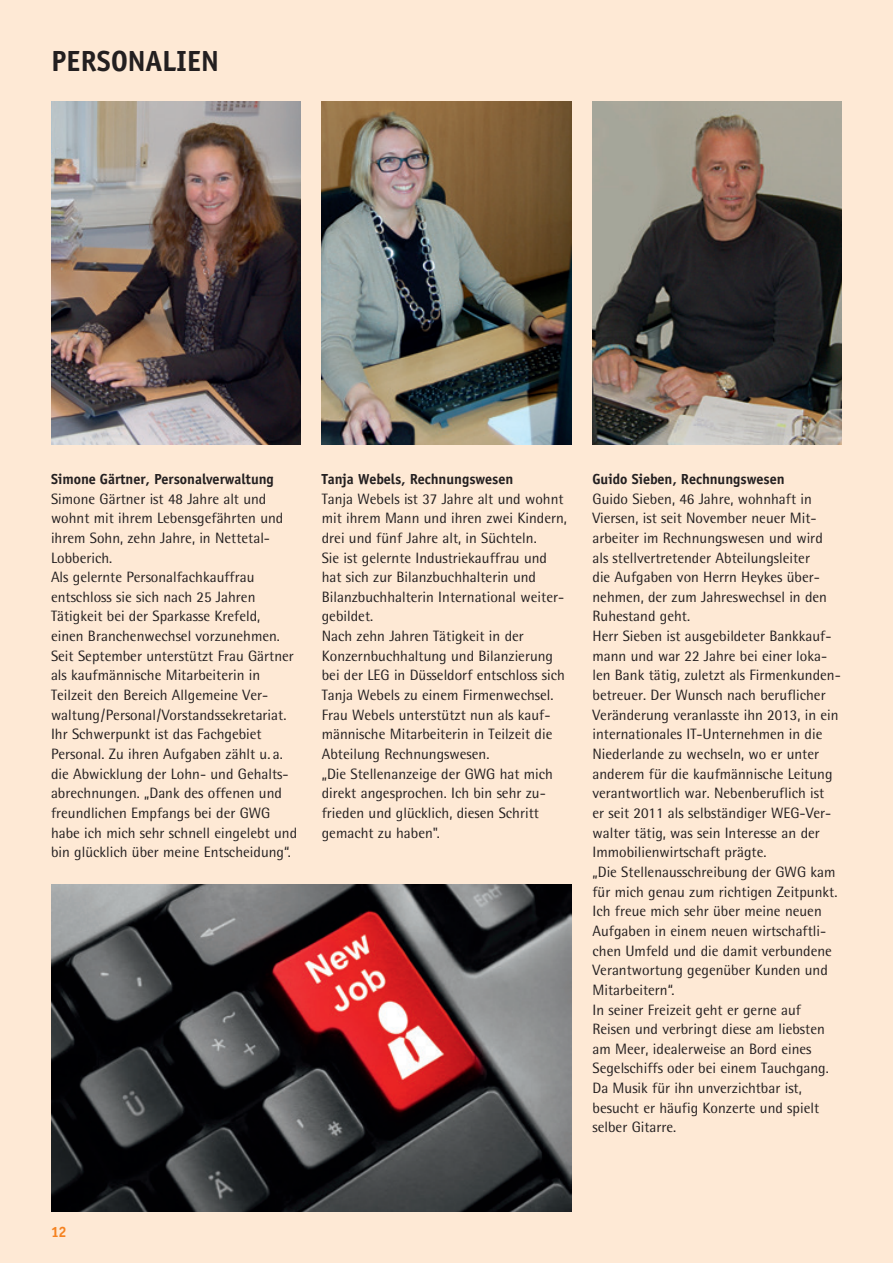
<style>
.page{position:relative;width:893px;height:1263px;background:#fee9d5}
.page>*{position:absolute;margin:0;border:0;box-sizing:border-box;transform-origin:0 0}
.t1{font:700 30px "Officina Sans";letter-spacing:.005em;color:#231f20}
.t2{font:15px/19.6px "Rotis Semi Sans";color:#231f20}
.t3{font:700 15px "Officina Sans";color:#231f20}
.t4{font:700 15px "Officina San ITC";color:#f58220}
</style>
<div class="page">
<img style="left:51px;top:101px;width:249px;height:344px">
<img style="left:322px;top:101px;width:249px;height:344px">
<img style="left:592px;top:101px;width:250px;height:343px">
<img style="left:51px;top:884px;width:520px;height:328px">
<h1 class="t1" style="left:51px;top:43px;width:169px">Personalien</h1>
<p class="t3" style="left:51px;top:470px;width:224px">Simone Gärtner, Personalverwaltung</p>
<p class="t2" style="left:51px;top:488px;width:248px">Simone Gärtner ist 48 Jahre alt und wohnt mit ihrem Lebensgefährten und ihrem Sohn, zehn Jahre, in Nettetal-Lobberich.<br>Als gelernte Personalfachkauffrau entschloss sie sich nach 25 Jahren Tätigkeit bei der Sparkasse Krefeld,<br>einen Branchenwechsel vorzunehmen.<br>Seit September unterstützt Frau Gärtner als kaufmännische Mitarbeiterin in Teilzeit den Bereich Allgemeine Ver&shy;waltung/Personal/Vorstandssekretariat.<br>Ihr Schwerpunkt ist das Fachgebiet Personal. Zu ihren Aufgaben zählt u. a. die Abwicklung der Lohn- und Gehalts&shy;abrechnungen. „Dank des offenen und freundlichen Empfangs bei der GWG habe ich mich sehr schnell eingelebt und bin glücklich über meine Entscheidung“.</p>
<p class="t3" style="left:322px;top:470px;width:193px">Tanja Webels, Rechnungswesen</p>
<p class="t2" style="left:322px;top:488px;width:247px">Tanja Webels ist 37 Jahre alt und wohnt mit ihrem Mann und ihren zwei Kindern, drei und fünf Jahre alt, in Süchteln.<br>Sie ist gelernte Industriekauffrau und hat sich zur Bilanzbuchhalterin und Bilanzbuchhalterin International weiter&shy;gebildet.<br>Nach zehn Jahren Tätigkeit in der Konzernbuchhaltung und Bilanzierung bei der LEG in Düsseldorf entschloss sich Tanja Webels zu einem Firmenwechsel.<br>Frau Webels unterstützt nun als kauf&shy;männische Mitarbeiterin in Teilzeit die Abteilung Rechnungswesen.<br>„Die Stellenanzeige der GWG hat mich direkt angesprochen. Ich bin sehr zu&shy;frieden und glücklich, diesen Schritt gemacht zu haben".</p>
<p class="t3" style="left:592px;top:470px;width:194px">Guido Sieben, Rechnungswesen</p>
<p class="t2" style="left:592px;top:488px;width:250px">Guido Sieben, 46 Jahre, wohnhaft in Viersen, ist seit November neuer Mit&shy;arbeiter im Rechnungswesen und wird als stellvertretender Abteilungsleiter<br>die Aufgaben von Herrn Heykes über&shy;nehmen, der zum Jahreswechsel in den Ruhestand geht.<br>Herr Sieben ist ausgebildeter Bankkauf&shy;mann und war 22 Jahre bei einer loka&shy;len Bank tätig, zuletzt als Firmenkunden&shy;betreuer. Der Wunsch nach beruflicher Veränderung veranlasste ihn 2013, in ein internationales IT-Unternehmen in die Niederlande zu wechseln, wo er unter anderem für die kaufmännische Leitung verantwortlich war. Nebenberuflich ist<br>er seit 2011 als selbständiger WEG-Ver&shy;walter tätig, was sein Interesse an der Immobilienwirtschaft prägte.<br>„Die Stellenausschreibung der GWG kam für mich genau zum richtigen Zeitpunkt.<br>Ich freue mich sehr über meine neuen Aufgaben in einem neuen wirtschaftli&shy;chen Umfeld und die damit verbundene Verantwortung gegenüber Kunden und Mitarbeitern“.<br>In seiner Freizeit geht er gerne auf Reisen und verbringt diese am liebsten am Meer, idealerweise an Bord eines Segelschiffs oder bei einem Tauchgang.<br>Da Musik für ihn unverzichtbar ist, besucht er häufig Konzerte und spielt selber Gitarre.</p>
<p class="t4" style="left:51px;top:1222px;width:17px">12</p>
</div>
